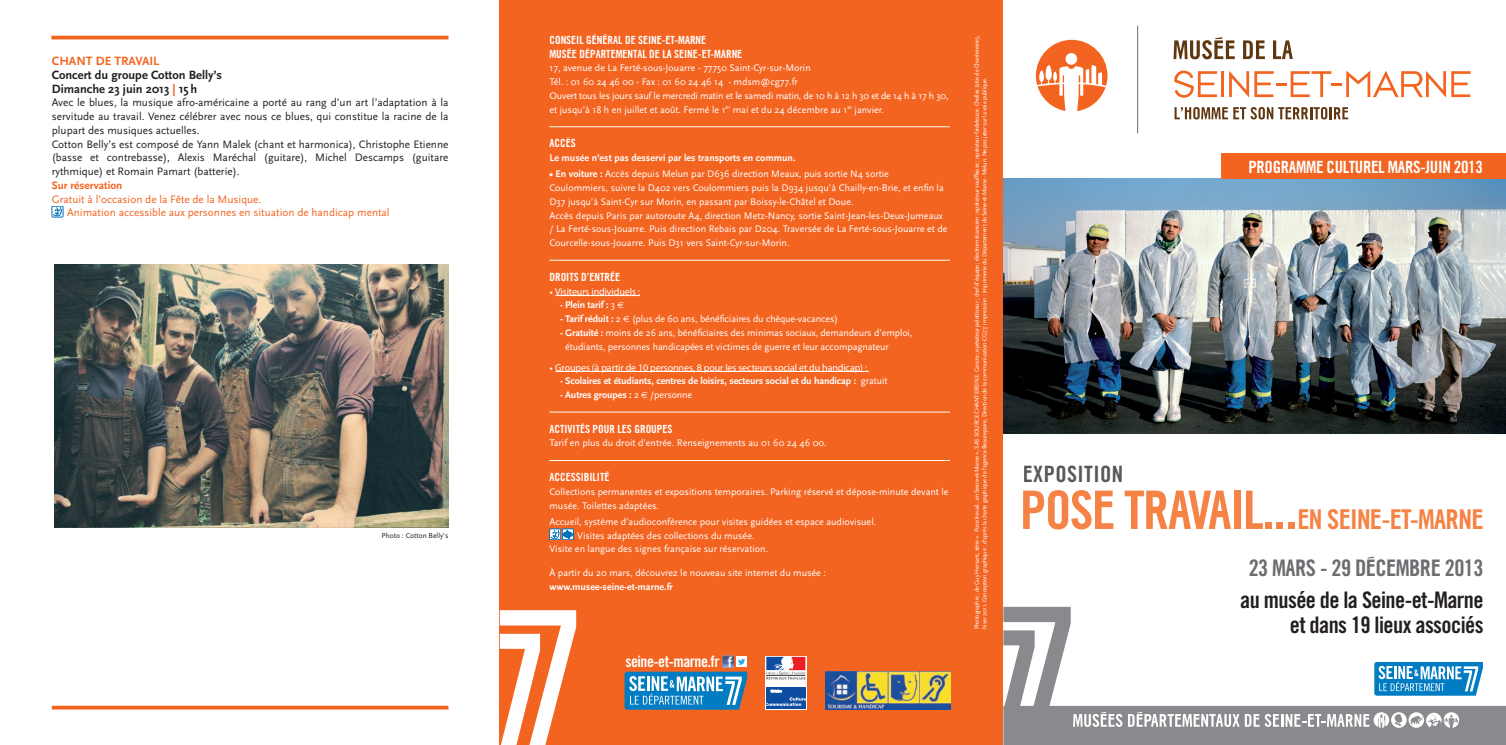
<style>
.page{position:relative;width:1506px;height:745px;background:#fff}
.page>*{position:absolute;margin:0;border:0;box-sizing:border-box;transform-origin:0 0}
.t1{font:27.25px "My Trade Std Bd Cn 20";letter-spacing:-.025em;color:#f58345}
.t2{font:22.75px/25px "My Trade Std Bd Cn 20";letter-spacing:-.025em;color:#231f20;text-align:right}
.t3{font:22.75px "My Trade Std Bd Cn 20";letter-spacing:-.025em;color:#6c6d70}
.t4{font:22.5px "My Trade Std Bd Cn 20";letter-spacing:.02em;color:#57585a}
.t5{font:16.88px "My Trade Std Bd Cn 20";letter-spacing:-.02em;color:#fff}
.t6{font:15.62px "Trade Gothic Bold Cond Twenty";letter-spacing:-.03em;color:#fff}
.t7{font:700 12.5px/13.8px "Scala Sans";color:#231f20}
.t8{font:700 12.5px "Scala Sans";color:#f36421}
.t9{font:11.25px/13.8px "Scala Sans";color:#231f20}
.t10{font:11.25px/13.8px "My Trade Std Bd Cn 20";color:#fff}
.t11{font:11.25px/13.8px "Scala Sans";color:#f36421}
.t12{font:700 11.25px "Scala Sans";color:#f36421}
.t13{font:10px/13.8px "Scala Sans";color:#fff}
.t14{font:700 10px "Scala Sans";letter-spacing:-.01em;color:#fff}
.t15{font:10px "Myriad Pro";letter-spacing:-.01em;color:#fff}
.t16{font:7.5px "Scala Sans";color:#231f20}
.t17{font:6.25px/7.5px "Scala Sans";letter-spacing:-.03em;color:#fff}
.s1{color:#f36421}
.s2{font-weight:700}
.s3{font-family:"Scala Sans"}
.s4{font-weight:400}
.s5{font-family:"Euro Sans";font-weight:400;font-size:8.75px}
.s6{font-family:"Euro Sans";font-size:8.75px}
.s7{font-size:53px}
</style>
<div class="page">
<div style="left:500px;top:0;width:503px;height:744px;background:#f36421"></div>
<hr style="left:549px;top:126px;width:401px;height:1px;background:#fff">
<hr style="left:549px;top:260px;width:401px;height:1px;background:#fff">
<hr style="left:555px;top:295px;width:85px;height:1px;background:#fff">
<hr style="left:555px;top:371px;width:314px;height:1px;background:#fff">
<hr style="left:549px;top:411px;width:401px;height:1px;background:#fff">
<hr style="left:549px;top:460px;width:401px;height:1px;background:#fff">
<div style="left:562px;top:528px;width:12px;height:11px;border:1px solid #0072bc"></div>
<div style="left:550px;top:528px;width:11px;height:11px;border:1px solid #0072bc"></div>
<svg style="left:550px;top:529px;width:23px;height:11px"></svg>
<svg style="left:500px;top:610px;width:76px;height:134px"></svg>
<div style="left:765px;top:655px;width:41px;height:54px;background:#fff"></div>
<svg style="left:766px;top:656px;width:39px;height:23px"></svg>
<div style="left:766px;top:686px;width:39px;height:22px;background:#0d4da1"></div>
<svg style="left:766px;top:697px;width:40px;height:8px"></svg>
<svg style="left:771px;top:689px;width:11px;height:2px"></svg>
<img style="left:826px;top:671px;width:124px;height:38px">
<svg style="left:625px;top:655px;width:122px;height:54px"></svg>
<hr style="left:51px;top:36px;width:397px;height:3px;background:#f36421">
<svg style="left:52px;top:705px;width:396px;height:4px;background:#f5814b"></svg>
<div style="left:52px;top:206px;width:11px;height:11px;border:1px solid #0072bc"></div>
<svg style="left:53px;top:206px;width:9px;height:11px"></svg>
<img style="left:54px;top:264px;width:394px;height:263px">
<img style="left:1003px;top:178px;width:503px;height:255px">
<svg style="left:1003px;top:606px;width:503px;height:138px"></svg>
<svg style="left:1073px;top:711px;width:49px;height:15px"></svg>
<svg style="left:1128px;top:711px;width:331px;height:16px"></svg>
<svg style="left:1174px;top:107px;width:174px;height:12px"></svg>
<svg style="left:1036px;top:40px;width:71px;height:71px"></svg>
<svg style="left:1174px;top:70px;width:43px;height:28px"></svg>
<hr style="left:1221px;top:71px;width:2px;height:26px;background:#f36421">
<svg style="left:1229px;top:71px;width:241px;height:26px"></svg>
<svg style="left:1173px;top:37px;width:62px;height:22px"></svg>
<svg style="left:1243px;top:40px;width:22px;height:19px"></svg>
<svg style="left:1273px;top:40px;width:20px;height:19px"></svg>
<hr style="left:1137px;top:26px;width:1px;height:107px;background:#6c6d70">
<div style="left:1222px;top:153px;width:284px;height:25px;background:#f36421"></div>
<p class="t8" style="left:52px;top:54px;width:109px">CHANT DE TRAVAIL</p>
<p class="t7" style="left:52px;top:68px;width:172px">Concert du groupe Cotton Belly’s<br>Dimanche 23 juin 2013 <span class="s1">|</span> 15 h</p>
<p class="t9" style="left:52px;top:96px;width:398px">Avec le blues, la musique afro-américaine a porté au rang d’un art l’adaptation à la servitude au travail. Venez célébrer avec nous ce blues, qui constitue la racine de la plupart des musiques actuelles.<br>Cotton Belly’s est composé de Yann Malek (chant et harmonica), Christophe Etienne (basse et contrebasse), Alexis Maréchal (guitare), Michel Descamps (guitare rythmique) et Romain Pamart (batterie).</p>
<p class="t12" style="left:52px;top:179px;width:72px">Sur réservation</p>
<p class="t11" style="left:67px;top:192px;width:324px;text-indent:-15px">Gratuit à l’occasion de la Fête de la Musique.<br>Animation accessible aux personnes en situation de handicap mental</p>
<p class="t16" style="left:382px;top:531px;width:68px">Photo : Cotton Belly’s</p>
<p class="t10" style="left:549px;top:33px;width:194px">CONSEIL GÉNÉRAL DE SEINE-ET-MARNE<br>MUSÉE DÉPARTEMENTAL DE LA SEINE-ET-MARNE</p>
<p class="t13" style="left:549px;top:61px;width:401px">17, avenue de La Ferté-sous-Jouarre - 77750 Saint-Cyr-sur-Morin<br>Tél. : 01 60 24 46 00 - Fax : 01 60 24 46 14 - mdsm@cg77.fr<br>Ouvert tous les jours sauf le mercredi matin et le samedi matin, de 10 h à 12 h 30 et de 14 h à 17 h 30, et jusqu’à 18 h en juillet et août. Fermé le 1<sup>er</sup> mai et du 24 décembre au 1<sup>er</sup> janvier.</p>
<p class="t10" style="left:549px;top:136px;width:28px">ACCÈS</p>
<p class="t14" style="left:549px;top:152px;width:248px">Le musée n’est pas desservi par les transports en commun.</p>
<p class="t13" style="left:549px;top:167px;width:400px"><span class="s2">• En voiture :</span> Accès depuis Melun par D636 direction Meaux, puis sortie N4 sortie Coulommiers, suivre la D402 vers Coulommiers puis la D934 jusqu’à Chailly-en-Brie, et enfin la D37 jusqu’à Saint-Cyr sur Morin, en passant par Boissy-le-Châtel et Doue.<br>Accès depuis Paris par autoroute A4, direction Metz-Nancy, sortie Saint-Jean-les-Deux-Jumeaux / La Ferté-sous-Jouarre. Puis direction Rebais par D204. Traversée de La Ferté-sous-Jouarre et de Courcelle-sous-Jouarre. Puis D31 vers Saint-Cyr-sur-Morin.</p>
<p class="t10" style="left:549px;top:269px;width:72px">DROITS D’ENTRÉE</p>
<p class="t15" style="left:549px;top:285px;width:92px"><span class="s3">•</span> Visiteurs individuels :</p>
<p class="t14" style="left:560px;top:299px;width:65px">- Plein tarif : <span class="s4">3</span> <span class="s5">€</span></p>
<p class="t13" style="left:560px;top:312px;width:280px"><span class="s2">- Tarif réduit :</span> 2 <span class="s6">€</span> (plus de 60 ans, bénéficiaires du chèque-vacances)</p>
<p class="t13" style="left:565px;top:326px;width:349px;text-indent:-5px"><span class="s2">- Gratuité :</span> moins de 26 ans, bénéficiaires des minimas sociaux, demandeurs d’emploi, étudiants, personnes handicapées et victimes de guerre et leur accompagnateur</p>
<p class="t15" style="left:549px;top:361px;width:319px"><span class="s3">•</span> Groupes (à partir de 10 personnes, 8 pour les secteurs social et du handicap) :</p>
<p class="t14" style="left:560px;top:375px;width:329px">- Scolaires et étudiants, centres de loisirs, secteurs social et du handicap : <span class="s4">gratuit</span></p>
<p class="t14" style="left:560px;top:389px;width:134px">- Autres groupes : <span class="s4">2</span> <span class="s5">€</span> <span class="s4">/personne</span></p>
<p class="t10" style="left:549px;top:421px;width:125px">ACTIVITÉS POUR LES GROUPES</p>
<p class="t13" style="left:549px;top:436px;width:279px">Tarif en plus du droit d’entrée. Renseignements au 01 60 24 46 00.</p>
<p class="t10" style="left:549px;top:470px;width:61px">ACCESSIBILITÉ</p>
<p class="t13" style="left:549px;top:484px;width:401px">Collections permanentes et expositions temporaires. Parking réservé et dépose-minute devant le musée. Toilettes adaptées.</p>
<p class="t13" style="left:549px;top:514px;width:328px">Accueil, système d’audioconférence pour visites guidées et espace audiovisuel.</p>
<p class="t13" style="left:577px;top:528px;width:179px">Visites adaptées des collections du musée.</p>
<p class="t13" style="left:549px;top:542px;width:220px">Visite en langue des signes française sur réservation.</p>
<p class="t13" style="left:549px;top:566px;width:278px">À partir du 20 mars, découvrez le nouveau site internet du musée :</p>
<p class="t14" style="left:549px;top:581px;width:125px">www.musee-seine-et-marne.fr</p>
<h3 class="t6" style="left:626px;top:652px;width:95px">seine-et-marne.fr</h3>
<p class="t17" style="left:973px;top:628px;width:594px;rotate:-90deg">Photographie : de Guy Hersant, série « Pose travail…en Seine-et-Marne », SAS SOURCE CHANTEREINE. Cariste ; opérateur palettiseur ; chef d’équipe ; électromécanicien ; opérateur souffleuse ; opérateur fardeleuse. Chelles (site de Chantereine), hiver 2011. Conception graphique : d’après la charte graphique de l’agence Beaurepaire, Direction de la communication-CG77, impression : Imprimerie du Département de Seine-et-Marne - Melun. Ne pas jeter sur la voie publique.</p>
<h3 class="t4" style="left:1023px;top:460px;width:102px">EXPOSITION</h3>
<h3 class="t5" style="left:1248px;top:156px;width:236px">PROGRAMME CULTUREL MARS-JUIN 2013</h3>
<h1 class="t1" style="left:1020px;top:502px;width:465px"><span class="s7">POSE TRAVAIL...</span>EN SEINE-ET-MARNE</h1>
<h2 class="t3" style="left:1249px;top:553px;width:236px">23 MARS - 29 DÉCEMBRE 2013</h2>
<h2 class="t2" style="left:1240px;top:586px;width:245px">au musée de la Seine-et-Marne et dans 19 lieux associés</h2>
</div>
